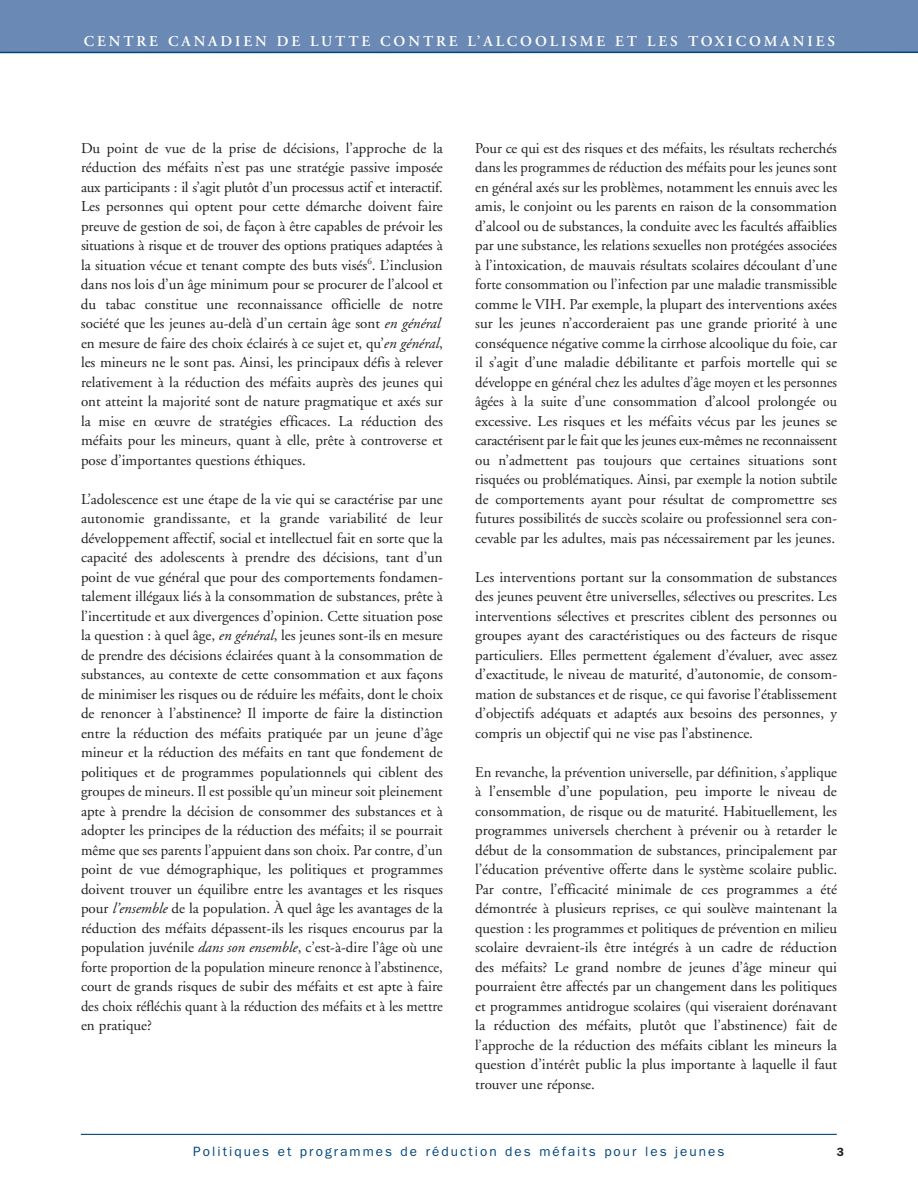
<style>
.page{position:relative;width:918px;height:1188px;background:#fff}
.page>*{position:absolute;margin:0;border:0;box-sizing:border-box;transform-origin:0 0}
.t1{font:15px/19.5px "Adobe Garamond";color:#231f20;text-align:justify}
.t2{font:600 15px "Adobe Garamond";letter-spacing:.195em;color:#fff}
.t3{font:13.5px "Franklin Gothic";letter-spacing:.15em;color:#00467e}
.t4{font:600 12px "Franklin Gothic";color:#231f20}
.s1{font-style:italic}
</style>
<div class="page">
<div style="left:0;top:0;width:918px;height:53px;background:#6a89b4"></div>
<hr style="left:0;top:52px;width:918px;height:1px;background:#00467e">
<hr style="left:81px;top:1134px;width:756px;height:1px;background:#00467e">
<p class="t2" style="left:84px;top:35px;width:753px">CENTRE CANADIEN DE LUTTE CONTRE L’ALCOOLISME ET LES TOXICOMANIES</p>
<p class="t1" style="left:81px;top:139px;width:363px;text-align:left">Du point de vue de la prise de décisions, l’approche de la réduction des méfaits n’est pas une stratégie passive imposée aux participants : il s’agit plutôt d’un processus actif et interactif.<br>Les personnes qui optent pour cette démarche doivent faire preuve de gestion de soi, de façon à être capables de prévoir les situations à risque et de trouver des options pratiques adaptées à la situation vécue et tenant compte des buts visés<sup>6</sup>. L’inclusion dans nos lois d’un âge minimum pour se procurer de l’alcool et du tabac constitue une reconnaissance officielle de notre société que les jeunes au-delà d’un certain âge sont <span class="s1">en général </span>en mesure de faire des choix éclairés à ce sujet et, qu’<span class="s1">en général</span>, les mineurs ne le sont pas. Ainsi, les principaux défis à relever relativement à la réduction des méfaits auprès des jeunes qui ont atteint la majorité sont de nature pragmatique et axés sur la mise en œuvre de stratégies efficaces. La réduction des méfaits pour les mineurs, quant à elle, prête à controverse et pose d’importantes questions éthiques.</p>
<p class="t1" style="left:81px;top:491px;width:363px">L’adolescence est une étape de la vie qui se caractérise par une autonomie grandissante, et la grande variabilité de leur développement affectif, social et intellectuel fait en sorte que la capacité des adolescents à prendre des décisions, tant d’un point de vue général que pour des comportements fondamen&shy;talement illégaux liés à la consommation de substances, prête à l’incertitude et aux divergences d’opinion. Cette situation pose la question : à quel âge, <span class="s1">en général</span>, les jeunes sont-ils en mesure de prendre des décisions éclairées quant à la consommation de substances, au contexte de cette consommation et aux façons de minimiser les risques ou de réduire les méfaits, dont le choix de renoncer à l’abstinence? Il importe de faire la distinction entre la réduction des méfaits pratiquée par un jeune d’âge mineur et la réduction des méfaits en tant que fondement de politiques et de programmes populationnels qui ciblent des groupes de mineurs. Il est possible qu’un mineur soit pleinement apte à prendre la décision de consommer des substances et à adopter les principes de la réduction des méfaits; il se pourrait même que ses parents l’appuient dans son choix. Par contre, d’un point de vue démographique, les politiques et programmes doivent trouver un équilibre entre les avantages et les risques pour <span class="s1">l’ensemble</span> de la population. À quel âge les avantages de la réduction des méfaits dépassent-ils les risques encourus par la population juvénile <span class="s1">dans son ensemble</span>, c’est-à-dire l’âge où une forte proportion de la population mineure renonce à l’abstinence, court de grands risques de subir des méfaits et est apte à faire des choix réfléchis quant à la réduction des méfaits et à les mettre en pratique?</p>
<p class="t1" style="left:475px;top:139px;width:363px">Pour ce qui est des risques et des méfaits, les résultats recherchés dans les programmes de réduction des méfaits pour les jeunes sont en général axés sur les problèmes, notamment les ennuis avec les amis, le conjoint ou les parents en raison de la consommation d’alcool ou de substances, la conduite avec les facultés affaiblies par une substance, les relations sexuelles non protégées associées à l’intoxication, de mauvais résultats scolaires découlant d’une forte consommation ou l’infection par une maladie transmissible comme le VIH. Par exemple, la plupart des interventions axées sur les jeunes n’accorderaient pas une grande priorité à une conséquence négative comme la cirrhose alcoolique du foie, car il s’agit d’une maladie débilitante et parfois mortelle qui se développe en général chez les adultes d’âge moyen et les personnes âgées à la suite d’une consommation d’alcool prolongée ou excessive. Les risques et les méfaits vécus par les jeunes se caractérisent par le fait que les jeunes eux-mêmes ne reconnaissent ou n’admettent pas toujours que certaines situations sont risquées ou problématiques. Ainsi, par exemple la notion subtile de comportements ayant pour résultat de compromettre ses futures possibilités de succès scolaire ou professionnel sera con&shy;cevable par les adultes, mais pas nécessairement par les jeunes.</p>
<p class="t1" style="left:475px;top:568px;width:363px">Les interventions portant sur la consommation de substances des jeunes peuvent être universelles, sélectives ou prescrites. Les interventions sélectives et prescrites ciblent des personnes ou groupes ayant des caractéristiques ou des facteurs de risque particuliers. Elles permettent également d’évaluer, avec assez d’exactitude, le niveau de maturité, d’autonomie, de consom&shy;mation de substances et de risque, ce qui favorise l’établissement d’objectifs adéquats et adaptés aux besoins des personnes, y compris un objectif qui ne vise pas l’abstinence.</p>
<p class="t1" style="left:475px;top:763px;width:363px">En revanche, la prévention universelle, par définition, s’applique à l’ensemble d’une population, peu importe le niveau de consommation, de risque ou de maturité. Habituellement, les programmes universels cherchent à prévenir ou à retarder le début de la consommation de substances, principalement par l’éducation préventive offerte dans le système scolaire public.<br>Par contre, l’efficacité minimale de ces programmes a été démontrée à plusieurs reprises, ce qui soulève maintenant la question : les programmes et politiques de prévention en milieu scolaire devraient-ils être intégrés à un cadre de réduction des méfaits? Le grand nombre de jeunes d’âge mineur qui pourraient être affectés par un changement dans les politiques et programmes antidrogue scolaires (qui viseraient dorénavant la réduction des méfaits, plutôt que l’abstinence) fait de l’approche de la réduction des méfaits ciblant les mineurs la question d’intérêt public la plus importante à laquelle il faut trouver une réponse.</p>
<p class="t3" style="left:193px;top:1144px;width:533px">Politiques et programmes de réduction des méfaits pour les jeunes</p>
<p class="t4" style="left:837px;top:1145px;width:9px">3</p>
</div>
